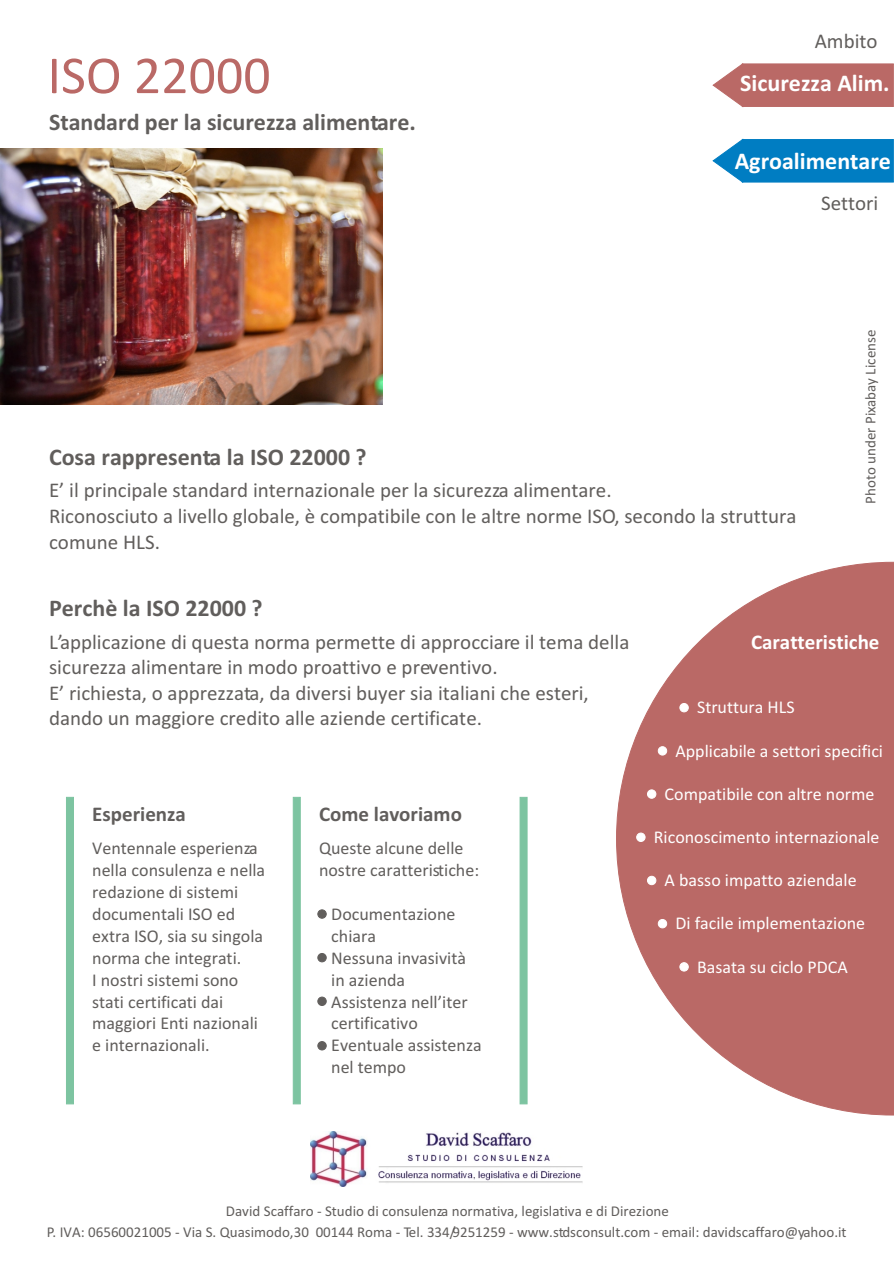
<style>
.page{position:relative;width:894px;height:1263px;background:#fff}
.page>*{position:absolute;margin:0;border:0;box-sizing:border-box;transform-origin:0 0}
.t1{font:54px "Calibri";color:#ba6966}
.t2{font:700 24px "Calibri";color:#615e5c}
.t3{font:700 24px "Calibri";color:#fff}
.t4{font:21px/25.7px "Calibri";color:#615e5c}
.t5{font:700 21px "Calibri";color:#615e5c}
.t6{font:700 21px "Calibri";color:#fff}
.t7{font:18px/21.9px "Calibri";color:#615e5c}
.t8{font:18px "Calibri";color:#fff}
.t9{font:15px/21.6px "Calibri";color:#615e5c;text-align:center}
</style>
<div class="page">
<img style="left:311px;top:1131px;width:271px;height:56px">
<svg style="left:616px;top:562px;width:278px;height:553px;fill:#ba6966"></svg>
<div style="left:66px;top:797px;width:8px;height:307px;background:#7dc4a1"></div>
<div style="left:293px;top:797px;width:7px;height:307px;background:#7dc4a1"></div>
<div style="left:520px;top:797px;width:7px;height:307px;background:#7dc4a1"></div>
<div style="left:318px;top:910px;width:8px;height:8px;background:#615e5c;border:1px solid #615e5c;border-radius:50%"></div>
<div style="left:318px;top:953px;width:8px;height:9px;background:#615e5c;border:1px solid #615e5c;border-radius:50%"></div>
<div style="left:318px;top:997px;width:8px;height:9px;background:#615e5c;border:1px solid #615e5c;border-radius:50%"></div>
<div style="left:318px;top:1041px;width:8px;height:9px;background:#615e5c;border:1px solid #615e5c;border-radius:50%"></div>
<div style="left:742px;top:64px;width:152px;height:43px;background:#ba6966"></div>
<svg style="left:713px;top:63px;width:30px;height:44px"></svg>
<div style="left:742px;top:139px;width:152px;height:43px;background:#007dc2"></div>
<svg style="left:713px;top:139px;width:30px;height:44px"></svg>
<img style="left:0;top:149px;width:383px;height:255px">
<div style="left:680px;top:703px;width:8px;height:9px;background:#fff;border:1px solid #fff;border-radius:50%"></div>
<div style="left:658px;top:747px;width:9px;height:8px;background:#fff;border:1px solid #fff;border-radius:50%"></div>
<div style="left:647px;top:790px;width:9px;height:8px;background:#fff;border:1px solid #fff;border-radius:50%"></div>
<div style="left:637px;top:833px;width:8px;height:9px;background:#fff;border:1px solid #fff;border-radius:50%"></div>
<div style="left:647px;top:876px;width:9px;height:9px;background:#fff;border:1px solid #fff;border-radius:50%"></div>
<div style="left:658px;top:919px;width:9px;height:9px;background:#fff;border:1px solid #fff;border-radius:50%"></div>
<div style="left:680px;top:963px;width:8px;height:8px;background:#fff;border:1px solid #fff;border-radius:50%"></div>
<h1 class="t1" style="left:47px;top:53px;width:225px">ISO 22000</h1>
<p class="t2" style="left:49px;top:112px;width:368px">Standard per la sicurezza alimentare.</p>
<p class="t4" style="left:815px;top:30px;width:64px">Ambito</p>
<p class="t3" style="left:740px;top:73px;width:151px">Sicurezza Alim.</p>
<p class="t3" style="left:735px;top:151px;width:158px">Agroalimentare</p>
<p class="t4" style="left:821px;top:192px;width:59px">Settori</p>
<p class="t2" style="left:49px;top:447px;width:319px">Cosa rappresenta la ISO 22000 ?</p>
<p class="t4" style="left:49px;top:479px;width:749px">E’ il principale standard internazionale per la sicurezza alimentare.<br>Riconosciuto a livello globale, è compatibile con le altre norme ISO, secondo la struttura comune HLS.</p>
<p class="t9" style="left:861px;top:504px;width:175px;rotate:-90deg">Photo under Pixabay License</p>
<p class="t2" style="left:49px;top:598px;width:215px">Perchè la ISO 22000 ?</p>
<p class="t4" style="left:49px;top:630px;width:582px">L’applicazione di questa norma permette di approcciare il tema della sicurezza alimentare in modo proattivo e preventivo.<br>E’ richiesta, o apprezzata, da diversi buyer sia italiani che esteri, dando un maggiore credito alle aziende certificate.</p>
<p class="t5" style="left:92px;top:806px;width:95px">Esperienza</p>
<p class="t7" style="left:92px;top:838px;width:174px">Ventennale esperienza nella consulenza e nella redazione di sistemi documentali ISO ed extra ISO, sia su singola norma che integrati.<br>I nostri sistemi sono stati certificati dai maggiori Enti nazionali e internazionali.</p>
<p class="t5" style="left:319px;top:806px;width:144px">Come lavoriamo</p>
<p class="t7" style="left:319px;top:838px;width:162px">Queste alcune delle nostre caratteristiche:</p>
<p class="t7" style="left:331px;top:904px;width:152px">Documentazione chiara<br>Nessuna invasività in azienda<br>Assistenza nell’iter certificativo<br>Eventuale assistenza nel tempo</p>
<p class="t6" style="left:751px;top:633px;width:130px">Caratteristiche</p>
<p class="t8" style="left:697px;top:700px;width:99px">Struttura HLS</p>
<p class="t8" style="left:675px;top:743px;width:209px">Applicabile a settori specifici</p>
<p class="t8" style="left:665px;top:786px;width:211px">Compatibile con altre norme</p>
<p class="t8" style="left:654px;top:829px;width:227px">Riconoscimento internazionale</p>
<p class="t8" style="left:665px;top:873px;width:193px">A basso impatto aziendale</p>
<p class="t8" style="left:675px;top:916px;width:191px">Di facile implementazione</p>
<p class="t8" style="left:697px;top:959px;width:152px">Basata su ciclo PDCA</p>
<p class="t9" style="left:47px;top:1201px;width:801px">David Scaffaro - Studio di consulenza normativa, legislativa e di Direzione<br>P. IVA: 06560021005 - Via S. Quasimodo,30 00144 Roma - Tel. 334/9251259 - www.stdsconsult.com - email: davidscaffaro@yahoo.it</p>
</div>
